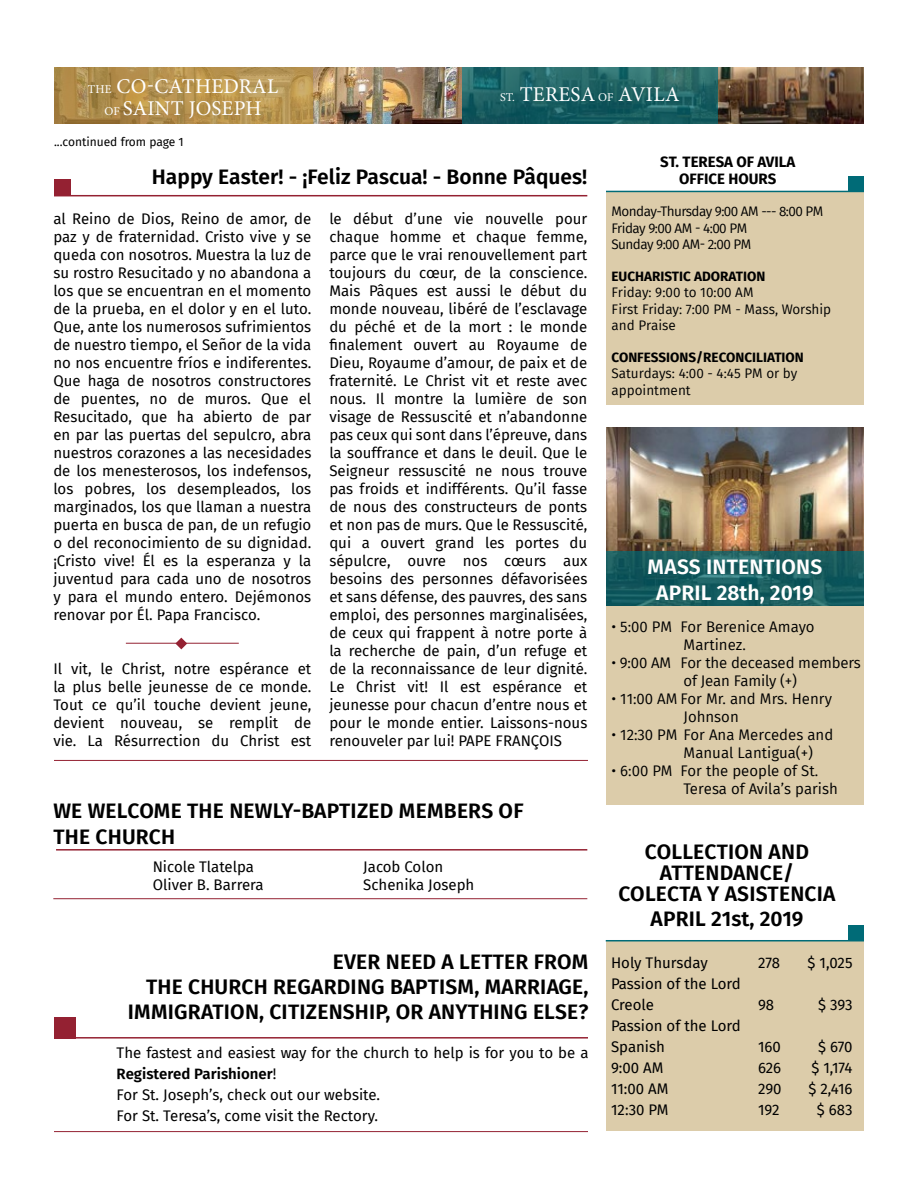
<style>
.page{position:relative;width:918px;height:1188px;background:#fff}
.page>*{position:absolute;margin:0;border:0;box-sizing:border-box;transform-origin:0 0}
.t1{font:600 21px/25.2px "Fira Sans";letter-spacing:.01em;color:#000;text-align:center}
.t2{font:21px/22.5px "Minion Pro";letter-spacing:.01em;color:#fff;text-align:center}
.t3{font:600 21px/25.2px "Fira Sans";letter-spacing:.01em;color:#fff;text-align:center}
.t4{font:15px/18px "Fira Sans";color:#000}
.t5{font:15px/18px "Fira Sans";color:#000}
.t6{font:700 15px/16.5px "Fira Sans";color:#000;text-align:center}
.t7{font:13.5px/16.2px "Fira Sans";letter-spacing:-.01em;color:#000}
.t8{font:13.5px/16.2px "Fira Sans";letter-spacing:-.04em;color:#000}
.t9{font:700 13.5px "Fira Sans";color:#000}
.t10{font:12px "Fira Sans";color:#000}
.s1{font-size:12px}
.s2{font-weight:600}
</style>
<div class="page">
<img style="left:312px;top:68px;width:552px;height:56px">
<svg style="left:460px;top:68px;width:258px;height:56px;background:#1f6264"></svg>
<svg style="left:54px;top:68px;width:258px;height:56px;background:#b4914e"></svg>
<div style="left:606px;top:191px;width:258px;height:214px;background:#dcccaa"></div>
<hr style="left:606px;top:191px;width:258px;height:1px;background:#006b77">
<div style="left:848px;top:176px;width:16px;height:16px;background:#006b77"></div>
<img style="left:606px;top:427px;width:258px;height:187px">
<div style="left:606px;top:940px;width:258px;height:191px;background:#dcccaa"></div>
<hr style="left:606px;top:940px;width:258px;height:1px;background:#006b77">
<div style="left:848px;top:925px;width:16px;height:16px;background:#006b77"></div>
<div style="left:607px;top:606px;width:257px;height:198px;background:#dcccaa"></div>
<svg style="left:606px;top:552px;width:258px;height:54px;background:#175d60"></svg>
<hr style="left:54px;top:1037px;width:534px;height:2px;background:#942132">
<hr style="left:54px;top:1131px;width:534px;height:1px;background:#942132">
<hr style="left:54px;top:760px;width:534px;height:1px;background:#942132">
<div style="left:54px;top:1017px;width:22px;height:21px;background:#942132"></div>
<hr style="left:53px;top:898px;width:534px;height:1px;background:#942132">
<hr style="left:56px;top:849px;width:531px;height:2px;background:#942132">
<hr style="left:54px;top:195px;width:533px;height:1px;background:#942132">
<div style="left:54px;top:179px;width:16px;height:16px;background:#942132"></div>
<svg style="left:175px;top:638px;width:12px;height:11px"></svg>
<hr style="left:126px;top:643px;width:113px;height:1px;background:#942132">
<h1 class="t2" style="left:88px;top:75px;width:192px"><span class="s1">THE</span> CO-CATHEDRAL<br><span class="s1">OF</span> SAINT JOSEPH</h1>
<h1 class="t2" style="left:500px;top:83px;width:181px"><span class="s1">ST.</span> TERESA <span class="s1">OF</span> AVILA</h1>
<p class="t10" style="left:54px;top:133px;width:131px">...continued from page 1</p>
<h1 class="t1" style="left:152px;top:162px;width:437px">Happy Easter! - ¡Feliz Pascua! - Bonne Pâques!</h1>
<p class="t4" style="left:53px;top:210px;width:260px;text-align:justify">al Reino de Dios, Reino de amor, de paz y de fraternidad. Cristo vive y se queda con nosotros. Muestra la luz de su rostro Resucitado y no abandona a los que se encuentran en el momento de la prueba, en el dolor y en el luto.<br>Que, ante los numerosos sufrimientos de nuestro tiempo, el Señor de la vida no nos encuentre fríos e indiferentes.<br>Que haga de nosotros constructores de puentes, no de muros. Que el Resucitado, que ha abierto de par en par las puertas del sepulcro, abra nuestros corazones a las necesidades de los menesterosos, los indefensos, los pobres, los desempleados, los marginados, los que llaman a nuestra puerta en busca de pan, de un refugio o del reconocimiento de su dignidad. ¡Cristo vive! Él es la esperanza y la juventud para cada uno de nosotros y para el mundo entero. Dejémonos renovar por Él. Papa Francisco.</p>
<p class="t4" style="left:53px;top:660px;width:260px;text-align:justify">Il vit, le Christ, notre espérance et la plus belle jeunesse de ce monde.<br>Tout ce qu’il touche devient jeune, devient nouveau, se remplit de vie. La Résurrection du Christ est</p>
<p class="t4" style="left:329px;top:210px;width:260px;text-align:justify">le début d’une vie nouvelle pour chaque homme et chaque femme, parce que le vrai renouvellement part toujours du cœur, de la conscience.<br>Mais Pâques est aussi le début du monde nouveau, libéré de l’esclavage du péché et de la mort : le monde finalement ouvert au Royaume de Dieu, Royaume d’amour, de paix et de fraternité. Le Christ vit et reste avec nous. Il montre la lumière de son visage de Ressuscité et n’abandonne pas ceux qui sont dans l’épreuve, dans la souffrance et dans le deuil. Que le Seigneur ressuscité ne nous trouve pas froids et indifférents. Qu’il fasse de nous des constructeurs de ponts et non pas de murs. Que le Ressuscité, qui a ouvert grand les portes du sépulcre, ouvre nos cœurs aux besoins des personnes défavorisées et sans défense, des pauvres, des sans emploi, des personnes marginalisées, de ceux qui frappent à notre porte à la recherche de pain, d’un refuge et de la reconnaissance de leur dignité.<br>Le Christ vit! Il est espérance et jeunesse pour chacun d’entre nous et pour le monde entier. Laissons-nous renouveler par lui! PAPE FRANÇOIS</p>
<h1 class="t1" style="left:53px;top:797px;width:472px;text-align:left">WE WELCOME THE NEWLY-BAPTIZED MEMBERS OF<br>THE CHURCH</h1>
<p class="t4" style="left:153px;top:858px;width:112px">Nicole Tlatelpa<br>Oliver B. Barrera</p>
<p class="t4" style="left:363px;top:858px;width:113px">Jacob Colon<br>Schenika Joseph</p>
<h1 class="t1" style="left:128px;top:948px;width:462px;text-align:right">EVER NEED A LETTER FROM<br>THE CHURCH REGARDING BAPTISM, MARRIAGE,<br>IMMIGRATION, CITIZENSHIP, OR ANYTHING ELSE?</h1>
<p class="t4" style="left:117px;top:1042px;width:473px;line-height:21px">The fastest and easiest way for the church to help is for you to be a <span class="s2">Registered Parishioner</span>!<br>For St. Joseph’s, check out our website.<br>For St. Teresa’s, come visit the Rectory.</p>
<p class="t6" style="left:660px;top:153px;width:137px">ST. TERESA OF AVILA<br>OFFICE HOURS</p>
<p class="t8" style="left:612px;top:203px;width:214px">Monday-Thursday 9:00 AM --- 8:00 PM<br>Friday 9:00 AM - 4:00 PM<br>Sunday 9:00 AM- 2:00 PM</p>
<p class="t9" style="left:612px;top:265px;width:155px">EUCHARISTIC ADORATION</p>
<p class="t7" style="left:612px;top:284px;width:221px">Friday: 9:00 to 10:00 AM<br>First Friday: 7:00 PM - Mass, Worship and Praise</p>
<p class="t9" style="left:612px;top:346px;width:194px">CONFESSIONS/RECONCILIATION</p>
<p class="t7" style="left:612px;top:365px;width:187px">Saturdays: 4:00 - 4:45 PM or by appointment</p>
<h1 class="t3" style="left:648px;top:553px;width:176px">MASS INTENTIONS<br>APRIL 28th, 2019</h1>
<p class="t5" style="left:612px;top:617px;width:204px;text-align:center">• 5:00 PM For Berenice Amayo<br>Martinez.</p>
<p class="t5" style="left:612px;top:653px;width:251px;text-align:center">• 9:00 AM For the deceased members of Jean Family (+)</p>
<p class="t5" style="left:684px;top:689px;width:150px;text-indent:-72px">• 11:00 AM For Mr. and Mrs. Henry<br>Johnson</p>
<p class="t5" style="left:684px;top:725px;width:151px;text-indent:-72px">• 12:30 PM For Ana Mercedes and<br>Manual Lantigua(+)</p>
<p class="t5" style="left:684px;top:761px;width:156px;text-indent:-72px">• 6:00 PM For the people of St.<br>Teresa of Avila’s parish</p>
<h1 class="t1" style="left:619px;top:840px;width:218px;line-height:21px">COLLECTION AND<br>ATTENDANCE/<br>COLECTA Y ASISTENCIA</h1>
<h1 class="t1" style="left:651px;top:905px;width:155px">APRIL 21st, 2019</h1>
<p class="t4" style="left:611px;top:953px;width:98px">Holy Thursday</p>
<p class="t4" style="left:758px;top:953px;width:23px">278</p>
<p class="t4" style="left:808px;top:953px;width:46px">$ 1,025</p>
<p class="t4" style="left:611px;top:973px;width:131px;line-height:21px">Passion of the Lord<br>Creole</p>
<p class="t4" style="left:758px;top:995px;width:18px">98</p>
<p class="t4" style="left:818px;top:995px;width:36px">$ 393</p>
<p class="t4" style="left:611px;top:1015px;width:131px;line-height:21px">Passion of the Lord<br>Spanish</p>
<p class="t4" style="left:758px;top:1037px;width:24px">160</p>
<p class="t4" style="left:818px;top:1037px;width:36px">$ 670</p>
<p class="t4" style="left:611px;top:1058px;width:54px">9:00 AM</p>
<p class="t4" style="left:758px;top:1058px;width:25px">626</p>
<p class="t4" style="left:812px;top:1058px;width:43px">$ 1,174</p>
<p class="t4" style="left:611px;top:1079px;width:59px">11:00 AM</p>
<p class="t4" style="left:758px;top:1079px;width:25px">290</p>
<p class="t4" style="left:809px;top:1079px;width:46px">$ 2,416</p>
<p class="t4" style="left:611px;top:1100px;width:59px">12:30 PM</p>
<p class="t4" style="left:758px;top:1100px;width:23px">192</p>
<p class="t4" style="left:817px;top:1100px;width:37px">$ 683</p>
</div>
